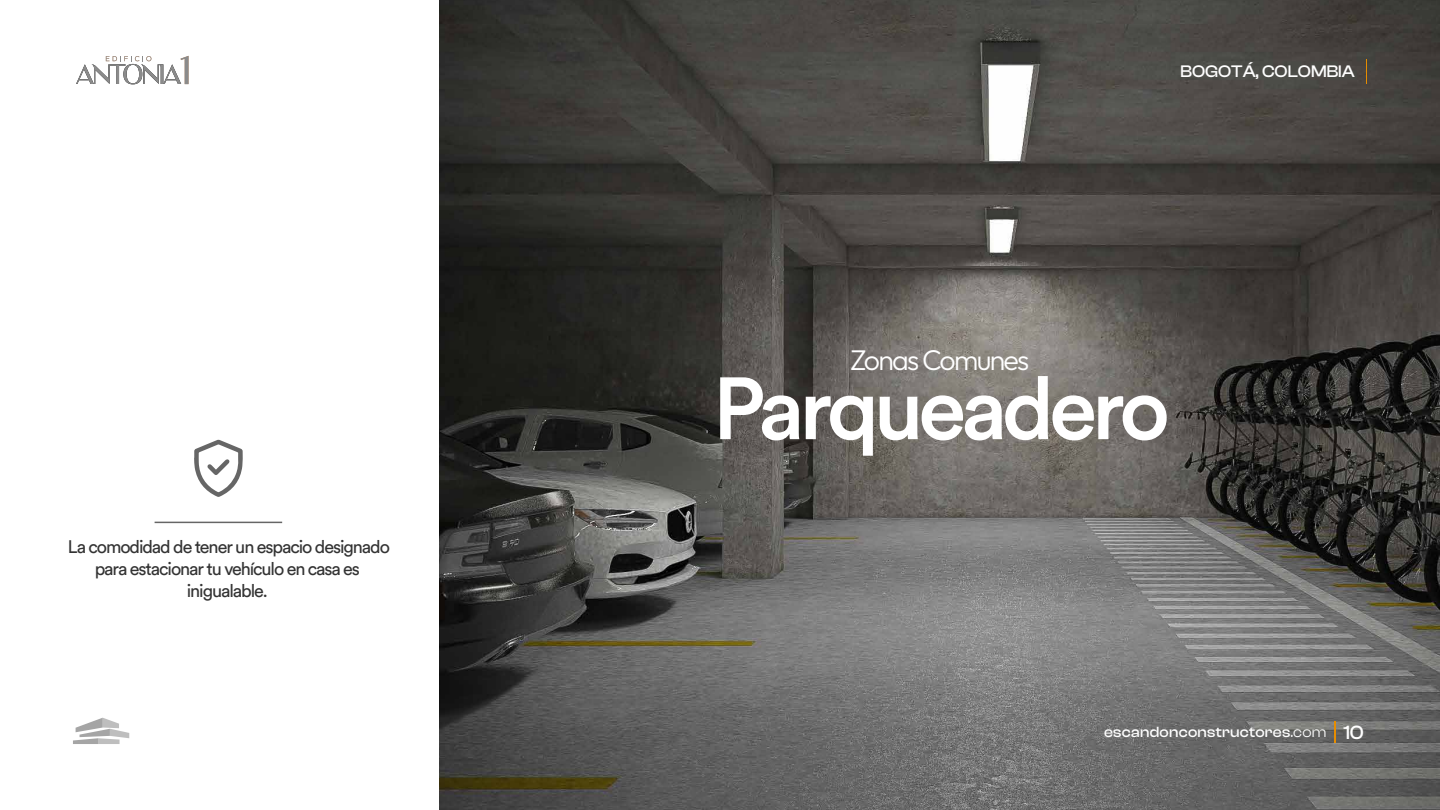
<style>
.page{position:relative;width:1440px;height:810px;background:#fff}
.page>*{position:absolute;margin:0;border:0;box-sizing:border-box;transform-origin:0 0}
.t1{font:500 87.15px "Circular Std";letter-spacing:-.06em;color:#fff}
.t2{font:300 28.58px "Outfit";letter-spacing:-.06em;color:#fff}
.t3{font:18px/21.6px "Circular Std";letter-spacing:-.06em;color:#333;text-align:center}
.t4{font:500 17.33px "Clash Display";color:#fff}
.t5{font:500 15.23px "Clash Display";letter-spacing:.02em;color:#fff}
.s1{font-weight:400}
.s2{font-size:19.88px}
</style>
<div class="page">
<img style="left:439px;top:0;width:1001px;height:810px">
<svg style="left:1366px;top:60px;width:1px;height:24px"></svg>
<svg style="left:73px;top:718px;width:56px;height:26px"></svg>
<svg style="left:76px;top:56px;width:113px;height:28px"></svg>
<svg style="left:1335px;top:722px;width:1px;height:21px"></svg>
<hr style="left:155px;top:522px;width:127px;height:1px;background:#666">
<svg style="left:194px;top:440px;width:49px;height:57px"></svg>
<p class="t3" style="left:68px;top:536px;width:324px">La comodidad de tener un espacio designado para estacionar tu vehículo en casa es inigualable.</p>
<p class="t4" style="left:1181px;top:62px;width:176px">BOGOTÁ, COLOMBIA</p>
<h2 class="t2" style="left:850px;top:342px;width:181px">Zonas Comunes</h2>
<h1 class="t1" style="left:713px;top:354px;width:459px">Parqueadero</h1>
<p class="t5" style="left:1104px;top:724px;width:261px">escandonconstructores<span class="s1">.com</span> <span class="s2">10</span></p>
</div>
